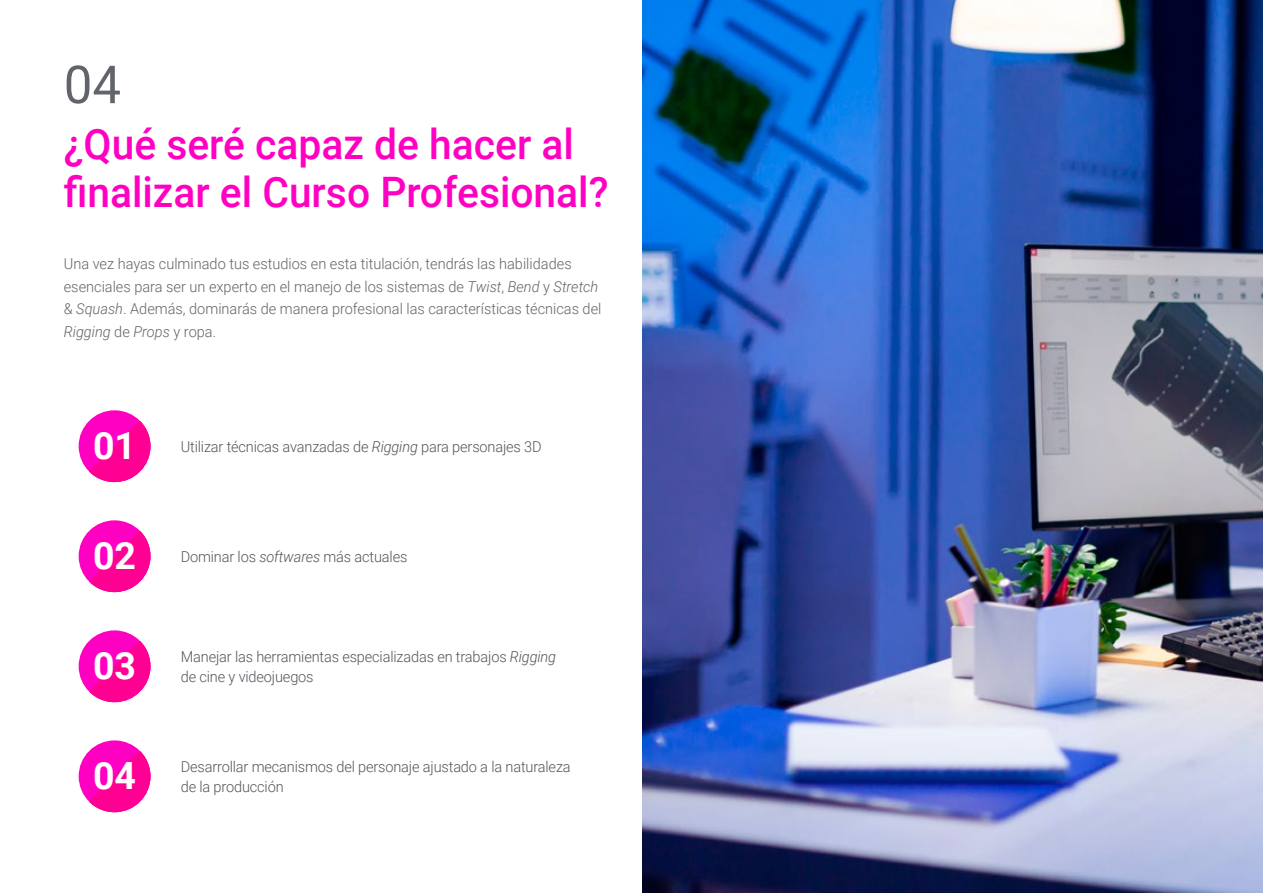
<style>
.page{position:relative;width:1263px;height:893px;background:#fff}
.page>*{position:absolute;margin:0;border:0;box-sizing:border-box;transform-origin:0 0}
.t1{font:52.5px "Roboto";color:#61646a}
.t2{font:500 42px/48px "Roboto";color:#ff00c2}
.t3{font:700 37.5px "Roboto";color:#fff}
.t4{font:300 15px/22.5px "Roboto";color:#61646a}
.t5{font:300 15px/19.5px "Roboto";letter-spacing:-.01em;color:#52555b}
.s1{font-style:italic}
</style>
<div class="page">
<div style="left:79px;top:520px;width:71px;height:72px;background:#ff00c2;border-radius:50%"></div>
<svg style="left:89px;top:531px;width:61px;height:61px"></svg>
<div style="left:79px;top:740px;width:71px;height:72px;background:#ff00c2;border-radius:50%"></div>
<svg style="left:89px;top:751px;width:61px;height:61px"></svg>
<div style="left:79px;top:630px;width:71px;height:72px;background:#ff00c2;border-radius:50%"></div>
<svg style="left:89px;top:641px;width:61px;height:61px"></svg>
<div style="left:79px;top:410px;width:71px;height:72px;background:#ff00c2;border-radius:50%"></div>
<svg style="left:89px;top:421px;width:61px;height:61px"></svg>
<img style="left:642px;top:0;width:621px;height:893px">
<h1 class="t1" style="left:64px;top:48px;width:59px">04</h1>
<h2 class="t2" style="left:64px;top:119px;width:546px">¿Qué seré capaz de hacer al finalizar el Curso Profesional?</h2>
<p class="t4" style="left:64px;top:252px;width:539px">Una vez hayas culminado tus estudios en esta titulación, tendrás las habilidades esenciales para ser un experto en el manejo de los sistemas de <span class="s1">Twist</span>, <span class="s1">Bend</span> y <span class="s1">Stretch </span>&amp; <span class="s1">Squash</span>. Además, dominarás de manera profesional las características técnicas del <span class="s1">Rigging</span> de <span class="s1">Props</span> y ropa.</p>
<h3 class="t3" style="left:93px;top:419px;width:45px">01</h3>
<p class="t5" style="left:181px;top:436px;width:362px">Utilizar técnicas avanzadas de <span class="s1">Rigging</span> para personajes 3D</p>
<h3 class="t3" style="left:93px;top:529px;width:45px">02</h3>
<p class="t5" style="left:181px;top:546px;width:228px">Dominar los <span class="s1">softwares</span> más actuales</p>
<h3 class="t3" style="left:93px;top:639px;width:45px">03</h3>
<p class="t5" style="left:181px;top:646px;width:377px">Manejar las herramientas especializadas en trabajos <span class="s1">Rigging </span>de cine y videojuegos</p>
<h3 class="t3" style="left:93px;top:749px;width:45px">04</h3>
<p class="t5" style="left:181px;top:756px;width:391px">Desarrollar mecanismos del personaje ajustado a la naturaleza de la producción</p>
</div>
